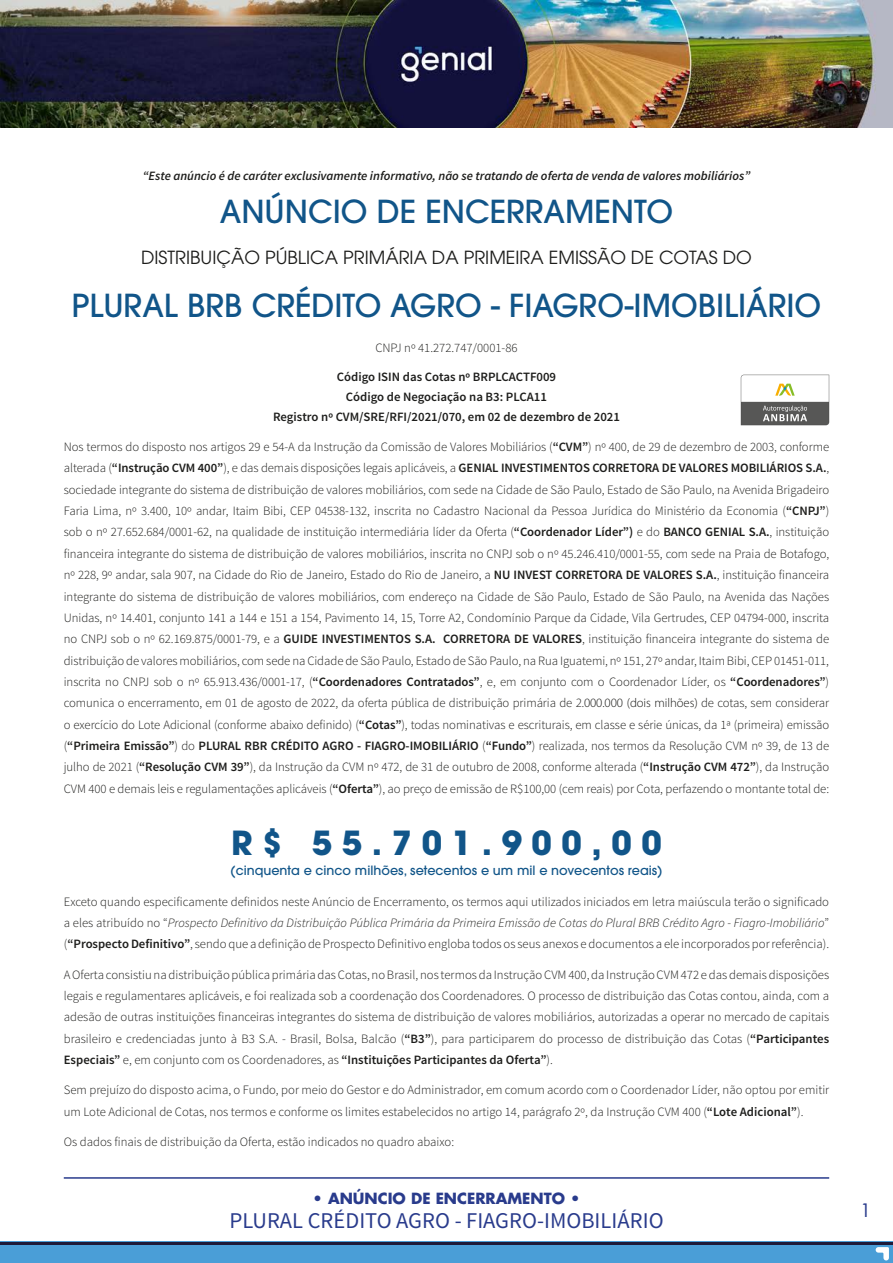
<style>
.page{position:relative;width:893px;height:1263px;background:#fff}
.page>*{position:absolute;margin:0;border:0;box-sizing:border-box;transform-origin:0 0}
.t1{font:700 33px "ITC Avant Garde Pro";letter-spacing:.29em;color:#115589}
.t2{font:500 31.5px "ITC Avant Garde Pro";color:#115589}
.t3{font:22.5px "Source Sans Pro";color:#293b8c}
.t4{font:18px "ITC Avant Garde Pro";color:#1d1d1b}
.t5{font:18px "Futura LT";color:#293b8c}
.t6{font:700 15px "Futura LT";color:#293b8c}
.t7{font:300 12.75px/21.3px "Source Sans Pro";color:#1d1d1b;text-align:justify}
.t8{font:600 12.75px/20px "Source Sans Pro";color:#1d1d1b;text-align:center}
.t9{font:italic 600 12.75px "Source Sans Pro";color:#1d1d1b}
.t10{font:500 12.75px "ITC Avant Garde Pro";color:#115589}
.s1{font-weight:600}
.s2{font-family:"Myriad Pro"}
.s3{font-style:italic}
</style>
<div class="page">
<hr style="left:64px;top:1177px;width:765px;height:2px;background:#293b8c">
<div style="left:0;top:1242px;width:893px;height:21px;background:#4a9ed7"></div>
<hr style="left:0;top:1242px;width:893px;height:2px;background:#1d1a39">
<svg style="left:876px;top:1247px;width:13px;height:13px"></svg>
<img style="left:0;top:0;width:893px;height:127px">
<svg style="left:741px;top:375px;width:88px;height:50px"></svg>
<p class="t9" style="left:143px;top:167px;width:609px">“Este anúncio é de caráter exclusivamente informativo, não se tratando de oferta de venda de valores mobiliários”</p>
<h2 class="t2" style="left:220px;top:192px;width:455px">ANÚNCIO DE ENCERRAMENTO</h2>
<h3 class="t4" style="left:141px;top:246px;width:612px">DISTRIBUIÇÃO PÚBLICA PRIMÁRIA DA PRIMEIRA EMISSÃO DE COTAS DO</h3>
<h2 class="t2" style="left:72px;top:285px;width:751px">PLURAL BRB CRÉDITO AGRO - FIAGRO-IMOBILIÁRIO</h2>
<p class="t7" style="left:375px;top:337px;width:144px">CNPJ nº 41.272.747/0001-86</p>
<p class="t8" style="left:273px;top:367px;width:348px">Código ISIN das Cotas nº BRPLCACTF009<br>Código de Negociação na B3: PLCA11<br>Registro nº CVM/SRE/RFI/2021/070, em 02 de dezembro de 2021</p>
<p class="t7" style="left:64px;top:436px;width:767px">Nos termos do disposto nos artigos 29 e 54-A da Instrução da Comissão de Valores Mobiliários (<span class="s1">“CVM”</span>) nº 400, de 29 de dezembro de 2003, conforme alterada (<span class="s1">“Instrução CVM 400”</span>), e das demais disposições legais aplicáveis, a <span class="s1">GENIAL INVESTIMENTOS CORRETORA DE VALORES MOBILIÁRIOS S.A.</span>, sociedade integrante do sistema de distribuição de valores mobiliários, com sede na Cidade de São Paulo, Estado de São Paulo, na Avenida Brigadeiro Faria Lima, nº 3.400, 10º andar, Itaim Bibi, CEP 04538-132, inscrita no Cadastro Nacional da Pessoa Jurídica do Ministério da Economia (<span class="s1">“CNPJ”</span>) sob o nº 27.652.684/0001-62, na qualidade de instituição intermediária líder da Oferta (<span class="s1">“Coordenador Líder”)</span> e do <span class="s1">BANCO GENIAL S.A.</span>, instituição financeira integrante do sistema de distribuição de valores mobiliários, inscrita no CNPJ sob o nº 45.246.410/0001-55, com sede na Praia de Botafogo, nº 228, 9º andar, sala 907, na Cidade do Rio de Janeiro, Estado do Rio de Janeiro, a <span class="s1">NU INVEST CORRETORA DE VALORES S.A.</span>, instituição financeira integrante do sistema de distribuição de valores mobiliários, com endereço na Cidade de São Paulo, Estado de São Paulo, na Avenida das Nações Unidas, nº 14.401, conjunto 141 a 144 e 151 a 154, Pavimento 14, 15, Torre A2, Condomínio Parque da Cidade, Vila Gertrudes, CEP 04794-000, inscrita no CNPJ sob o nº 62.169.875/0001-79, e a <span class="s1">GUIDE INVESTIMENTOS S.A. CORRETORA DE VALORES</span>, instituição financeira integrante do sistema de distribuição de valores mobiliários, com sede na Cidade de São Paulo, Estado de São Paulo, na Rua Iguatemi, nº 151, 27º andar, Itaim Bibi, CEP 01451-011, inscrita no CNPJ sob o nº 65.913.436/0001-17, (<span class="s1">“Coordenadores Contratados”</span>, e, em conjunto com o Coordenador Líder, os <span class="s1">“Coordenadores”</span>) comunica o encerramento, em 01 de agosto de 2022, da oferta pública de distribuição primária de <span class="s2">2.000.000 (dois milhões)</span> de cotas, sem considerar o exercício do Lote Adicional (conforme abaixo definido) (<span class="s1">“Cotas”</span>), todas nominativas e escriturais, em classe e série únicas, da 1ª (primeira) emissão (<span class="s1">“Primeira Emissão”</span>) do <span class="s1">PLURAL RBR CRÉDITO AGRO - FIAGRO-IMOBILIÁRIO</span> (<span class="s1">“Fundo”</span>) realizada, nos termos da Resolução CVM nº 39, de 13 de julho de 2021 (<span class="s1">“Resolução CVM 39”</span>), da Instrução da CVM nº 472, de 31 de outubro de 2008, conforme alterada (<span class="s1">“Instrução CVM 472”</span>), da Instrução CVM 400 e demais leis e regulamentações aplicáveis (<span class="s1">“Oferta”</span>), ao preço de emissão de R$100,00 (cem reais) por Cota, perfazendo o montante total de:</p>
<h1 class="t1" style="left:231px;top:821px;width:432px">R$ 55.701.900,00</h1>
<p class="t10" style="left:230px;top:862px;width:433px">(cinquenta e cinco milhões, setecentos e um mil e novecentos reais)</p>
<p class="t7" style="left:64px;top:891px;width:767px">Exceto quando especificamente definidos neste Anúncio de Encerramento, os termos aqui utilizados iniciados em letra maiúscula terão o significado a eles atribuído no “<span class="s3">Prospecto Definitivo da Distribuição Pública Primária da Primeira Emissão de Cotas do Plural BRB Crédito Agro - Fiagro-Imobiliário</span>” (<span class="s1">“Prospecto Definitivo”</span>, sendo que a definição de Prospecto Definitivo engloba todos os seus anexos e documentos a ele incorporados por referência).</p>
<p class="t7" style="left:64px;top:964px;width:767px">A Oferta consistiu na distribuição pública primária das Cotas, no Brasil, nos termos da Instrução CVM 400, da Instrução CVM 472 e das demais disposições legais e regulamentares aplicáveis, e foi realizada sob a coordenação dos Coordenadores. O processo de distribuição das Cotas contou, ainda, com a adesão de outras instituições financeiras integrantes do sistema de distribuição de valores mobiliários, autorizadas a operar no mercado de capitais brasileiro e credenciadas junto à B3 S.A. - Brasil, Bolsa, Balcão (<span class="s1">“B3”</span>), para participarem do processo de distribuição das Cotas (<span class="s1">“Participantes Especiais”</span> e, em conjunto com os Coordenadores, as <span class="s1">“Instituições Participantes da Oferta”</span>).</p>
<p class="t7" style="left:64px;top:1079px;width:767px">Sem prejuízo do disposto acima, o Fundo, por meio do Gestor e do Administrador, em comum acordo com o Coordenador Líder, não optou por emitir um Lote Adicional de Cotas, nos termos e conforme os limites estabelecidos no artigo 14, parágrafo 2º, da Instrução CVM 400 (<span class="s1">“Lote Adicional”</span>).</p>
<p class="t7" style="left:64px;top:1131px;width:392px">Os dados finais de distribuição da Oferta, estão indicados no quadro abaixo:</p>
<p class="t6" style="left:313px;top:1188px;width:269px">• ANÚNCIO DE ENCERRAMENTO •</p>
<h3 class="t3" style="left:229px;top:1207px;width:436px">PLURAL CRÉDITO AGRO - FIAGRO-IMOBILIÁRIO</h3>
<h3 class="t5" style="left:860px;top:1199px;width:13px">1</h3>
</div>
